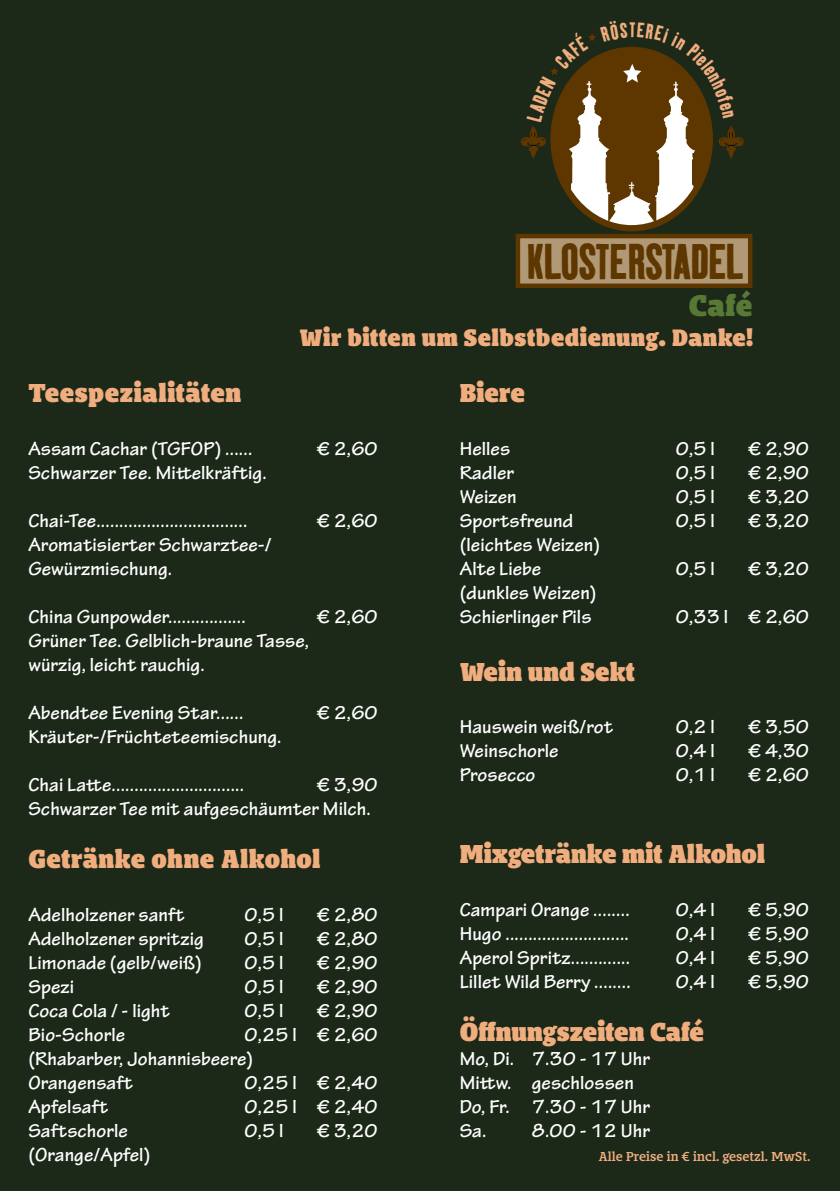
<style>
.page{position:relative;width:840px;height:1191px;background:#fff}
.page>*{position:absolute;margin:0;border:0;box-sizing:border-box;transform-origin:0 0}
.t1{font:48.6px "Kipp No 1";letter-spacing:-.02em;color:#5e3600}
.t2{font:900 27.6px "Bommer Slab";color:#577935}
.t3{font:900 24px "Bommer Slab";letter-spacing:.005em;color:#f0ad7e}
.t4{font:900 24px "Bommer Slab";letter-spacing:.025em;color:#f0ad7e}
.t5{font:900 22px "Bommer Slab";letter-spacing:.025em;color:#f0ad7e}
.t6{font:20.4px "Kipp No 1";color:#f0ad7e}
.t7{font:700 20px/24px "Tekton Pro";letter-spacing:.005em;color:#fff}
.t8{font:600 12px "Bommer Slab";letter-spacing:.005em;color:#f0ad7e}
</style>
<div class="page">
<div style="left:0;top:0;width:839px;height:1191px;background:#1c2818"></div>
<div style="left:515px;top:234px;width:237px;height:54px;background:#b19975;border:4px solid #5e3600"></div>
<svg style="left:520px;top:33px;width:223px;height:195px"></svg>
<p class="t6" style="left:628px;top:18px;width:8px">T</p>
<h1 class="t1" style="left:526px;top:232px;width:219px">KLOSTERSTADEL</h1>
<h2 class="t2" style="left:688px;top:284px;width:65px">Café</h2>
<p class="t5" style="left:299px;top:321px;width:455px">Wir bitten um Selbstbedienung. Danke!</p>
<p class="t3" style="left:459px;top:374px;width:66px">Biere</p>
<p class="t7" style="left:459px;top:437px;width:52px">Helles</p>
<p class="t7" style="left:675px;top:437px;width:40px">0,5 l</p>
<p class="t7" style="left:747px;top:437px;width:62px">€ 2,90</p>
<p class="t7" style="left:459px;top:461px;width:56px">Radler</p>
<p class="t7" style="left:675px;top:461px;width:40px">0,5 l</p>
<p class="t7" style="left:747px;top:461px;width:62px">€ 2,90</p>
<p class="t7" style="left:459px;top:485px;width:58px">Weizen</p>
<p class="t7" style="left:675px;top:485px;width:40px">0,5 l</p>
<p class="t7" style="left:747px;top:485px;width:62px">€ 3,20</p>
<p class="t7" style="left:459px;top:509px;width:115px">Sportsfreund</p>
<p class="t7" style="left:675px;top:509px;width:40px">0,5 l</p>
<p class="t7" style="left:747px;top:509px;width:62px">€ 3,20</p>
<p class="t7" style="left:459px;top:533px;width:142px">(leichtes Weizen)<br>Alte Liebe</p>
<p class="t4" style="left:28px;top:374px;width:214px">Teespezialitäten</p>
<p class="t7" style="left:28px;top:437px;width:226px">Assam Cachar (TGFOP) ......</p>
<p class="t7" style="left:316px;top:437px;width:62px">€ 2,60</p>
<p class="t7" style="left:28px;top:461px;width:240px">Schwarzer Tee. Mittelkräftig.</p>
<p class="t7" style="left:28px;top:509px;width:220px">Chai-Tee.................................</p>
<p class="t7" style="left:316px;top:509px;width:62px">€ 2,60</p>
<p class="t7" style="left:28px;top:533px;width:245px">Aromatisierter Schwarztee-/<br>Gewürzmischung.</p>
<p class="t7" style="left:28px;top:605px;width:219px">China Gunpowder.................</p>
<p class="t7" style="left:316px;top:605px;width:62px">€ 2,60</p>
<p class="t7" style="left:28px;top:629px;width:282px">Grüner Tee. Gelblich-braune Tasse, würzig, leicht rauchig.</p>
<p class="t7" style="left:28px;top:701px;width:216px">Abendtee Evening Star......</p>
<p class="t7" style="left:316px;top:701px;width:62px">€ 2,60</p>
<p class="t7" style="left:28px;top:725px;width:255px">Kräuter-/Früchteteemischung.</p>
<p class="t7" style="left:28px;top:773px;width:217px">Chai Latte.............................</p>
<p class="t7" style="left:675px;top:557px;width:40px">0,5 l</p>
<p class="t7" style="left:747px;top:557px;width:62px">€ 3,20</p>
<p class="t7" style="left:459px;top:581px;width:138px">(dunkles Weizen)<br>Schierlinger Pils</p>
<p class="t7" style="left:675px;top:605px;width:134px">0,33 l € 2,60</p>
<p class="t3" style="left:459px;top:653px;width:177px">Wein und Sekt</p>
<p class="t7" style="left:459px;top:715px;width:155px">Hauswein weiß/rot</p>
<p class="t7" style="left:675px;top:715px;width:40px">0,2 l</p>
<p class="t7" style="left:747px;top:715px;width:62px">€ 3,50</p>
<p class="t7" style="left:459px;top:739px;width:100px">Weinschorle</p>
<p class="t7" style="left:675px;top:739px;width:40px">0,4 l</p>
<p class="t7" style="left:747px;top:739px;width:62px">€ 4,30</p>
<p class="t7" style="left:459px;top:763px;width:77px">Prosecco</p>
<p class="t7" style="left:675px;top:763px;width:40px">0,1 l</p>
<p class="t7" style="left:747px;top:763px;width:62px">€ 2,60</p>
<p class="t7" style="left:28px;top:773px;width:350px;text-indent:288px">€ 3,90<br>Schwarzer Tee mit aufgeschäumter Milch.</p>
<p class="t3" style="left:28px;top:840px;width:293px">Getränke ohne Alkohol</p>
<p class="t7" style="left:28px;top:902px;width:158px">Adelholzener sanft</p>
<p class="t7" style="left:244px;top:902px;width:40px">0,5 l</p>
<p class="t7" style="left:316px;top:902px;width:62px">€ 2,80</p>
<p class="t7" style="left:28px;top:926px;width:177px">Adelholzener spritzig</p>
<p class="t7" style="left:244px;top:926px;width:40px">0,5 l</p>
<p class="t7" style="left:316px;top:926px;width:62px">€ 2,80</p>
<p class="t7" style="left:28px;top:950px;width:175px">Limonade (gelb/weiß)</p>
<p class="t7" style="left:244px;top:950px;width:40px">0,5 l</p>
<p class="t7" style="left:316px;top:950px;width:62px">€ 2,90</p>
<p class="t7" style="left:28px;top:974px;width:47px">Spezi</p>
<p class="t7" style="left:244px;top:974px;width:40px">0,5 l</p>
<p class="t7" style="left:316px;top:974px;width:62px">€ 2,90</p>
<p class="t7" style="left:28px;top:998px;width:143px">Coca Cola / - light</p>
<p class="t7" style="left:244px;top:998px;width:40px">0,5 l</p>
<p class="t7" style="left:316px;top:998px;width:62px">€ 2,90</p>
<p class="t7" style="left:28px;top:1022px;width:98px">Bio-Schorle</p>
<p class="t3" style="left:459px;top:835px;width:307px">Mixgetränke mit Alkohol</p>
<p class="t7" style="left:459px;top:898px;width:171px">Campari Orange ........</p>
<p class="t7" style="left:675px;top:898px;width:40px">0,4 l</p>
<p class="t7" style="left:747px;top:898px;width:62px">€ 5,90</p>
<p class="t7" style="left:459px;top:922px;width:171px">Hugo ...........................</p>
<p class="t7" style="left:675px;top:922px;width:40px">0,4 l</p>
<p class="t7" style="left:747px;top:922px;width:62px">€ 5,90</p>
<p class="t7" style="left:459px;top:946px;width:172px">Aperol Spritz.............</p>
<p class="t7" style="left:675px;top:946px;width:40px">0,4 l</p>
<p class="t7" style="left:747px;top:946px;width:62px">€ 5,90</p>
<p class="t7" style="left:459px;top:970px;width:172px">Lillet Wild Berry ........</p>
<p class="t7" style="left:675px;top:970px;width:40px">0,4 l</p>
<p class="t7" style="left:747px;top:970px;width:62px">€ 5,90</p>
<p class="t3" style="left:459px;top:1014px;width:245px">Öffnungszeiten Café</p>
<p class="t7" style="left:459px;top:1047px;width:192px">Mo, Di. 7.30 - 17 Uhr<br>Mittw. geschlossen<br>Do, Fr. 7.30 - 17 Uhr<br>Sa. 8.00 - 12 Uhr</p>
<p class="t7" style="left:28px;top:1022px;width:350px;text-indent:216px">0,25 l € 2,60 (Rhabarber, Johannisbeere)<br>Orangensaft</p>
<p class="t7" style="left:244px;top:1070px;width:134px">0,25 l € 2,40</p>
<p class="t7" style="left:28px;top:1094px;width:81px">Apfelsaft</p>
<p class="t7" style="left:244px;top:1094px;width:134px">0,25 l € 2,40</p>
<p class="t7" style="left:28px;top:1118px;width:101px">Saftschorle</p>
<p class="t7" style="left:244px;top:1118px;width:40px">0,5 l</p>
<p class="t7" style="left:316px;top:1118px;width:62px">€ 3,20</p>
<p class="t7" style="left:28px;top:1142px;width:123px">(Orange/Apfel)</p>
<p class="t8" style="left:598px;top:1147px;width:213px">Alle Preise in € incl. gesetzl. MwSt.</p>
</div>
